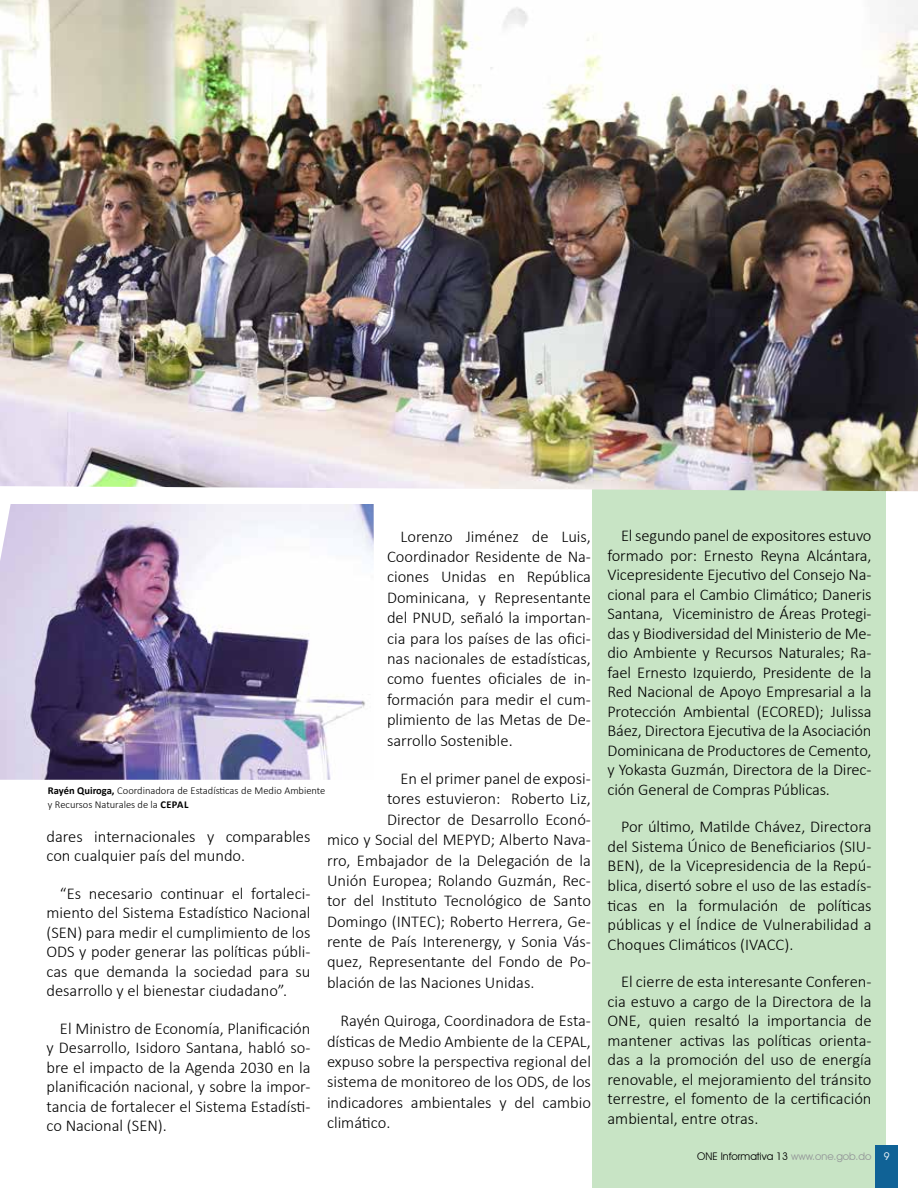
<style>
.page{position:relative;width:918px;height:1188px;background:#fff}
.page>*{position:absolute;margin:0;border:0;box-sizing:border-box;transform-origin:0 0}
.t1{font:300 16.5px/19.5px "Calibri";color:#000;text-align:justify}
.t2{font:300 10.5px/13.5px "Calibri";color:#000}
.t3{font:10.5px "Avant Garde IT Cby BT";color:#000}
.s1{font-weight:700}
.s2{color:#939598}
.s3{color:#fff}
</style>
<div class="page">
<div style="left:593px;top:485px;width:293px;height:703px;background:#c8e4c5"></div>
<img style="left:0;top:504px;width:374px;height:276px">
<img style="left:0;top:0;width:918px;height:491px">
<div style="left:875px;top:1146px;width:22px;height:42px;background:#106296"></div>
<p class="t1" style="left:387px;top:526px;width:206px;line-height:20.4px;text-indent:13px">Lorenzo Jiménez de Luis, Coordinador Residente de Na&shy;ciones Unidas en República Dominicana, y Representante del PNUD, señaló la importan&shy;cia para los países de las ofici&shy;nas nacionales de estadísticas, como fuentes oficiales de in&shy;formación para medir el cum&shy;plimiento de las Metas de De&shy;sarrollo Sostenible.</p>
<p class="t1" style="left:401px;top:769px;width:192px">En el primer panel de exposi-</p>
<p class="t1" style="left:387px;top:789px;width:206px">tores estuvieron: Roberto Liz,</p>
<p class="t1" style="left:387px;top:809px;width:205px">Director de Desarrollo Econó-</p>
<p class="t1" style="left:327px;top:830px;width:266px">mico y Social del MEPYD; Alberto Nava-</p>
<p class="t1" style="left:327px;top:850px;width:266px">rro, Embajador de la Delegación de la</p>
<p class="t1" style="left:327px;top:871px;width:265px">Unión Europea; Rolando Guzmán, Rec-</p>
<p class="t1" style="left:327px;top:891px;width:265px">tor del Instituto Tecnológico de Santo</p>
<p class="t1" style="left:327px;top:911px;width:265px">Domingo (INTEC); Roberto Herrera, Ge-</p>
<p class="t1" style="left:327px;top:932px;width:265px">rente de País Interenergy, y Sonia Vás-</p>
<p class="t1" style="left:327px;top:952px;width:265px">quez, Representante del Fondo de Po-</p>
<p class="t1" style="left:327px;top:973px;width:209px">blación de las Naciones Unidas.</p>
<p class="t1" style="left:327px;top:1010px;width:266px;line-height:20.4px;text-indent:13px">Rayén Quiroga, Coordinadora de Esta&shy;dísticas de Medio Ambiente de la CEPAL, expuso sobre la perspectiva regional del sistema de monitoreo de los ODS, de los indicadores ambientales y del cambio climático.</p>
<p class="t2" style="left:48px;top:784px;width:279px"><span class="s1">Rayén Quiroga,</span> Coordinadora de Estadísticas de Medio Ambiente y Recursos Naturales de la <span class="s1">Cepal</span></p>
<p class="t1" style="left:46px;top:826px;width:266px">dares internacionales y comparables con cualquier país del mundo.</p>
<p class="t1" style="left:46px;top:883px;width:266px;text-indent:13px">“Es necesario continuar el fortaleci&shy;miento del Sistema Estadístico Nacional (SEN) para medir el cumplimiento de los ODS y poder generar las políticas públi&shy;cas que demanda la sociedad para su desarrollo y el bienestar ciudadano”.</p>
<p class="t1" style="left:46px;top:1018px;width:266px;text-indent:13px">El Ministro de Economía, Planificación y Desarrollo, Isidoro Santana, habló so&shy;bre el impacto de la Agenda 2030 en la planificación nacional, y sobre la impor&shy;tancia de fortalecer el Sistema Estadísti&shy;co Nacional (SEN).</p>
<p class="t1" style="left:608px;top:526px;width:266px;text-indent:13px">El segundo panel de expositores estuvo formado por: Ernesto Reyna Alcántara, Vicepresidente Ejecutivo del Consejo Na&shy;cional para el Cambio Climático; Daneris Santana, Viceministro de Áreas Protegi&shy;das y Biodiversidad del Ministerio de Me&shy;dio Ambiente y Recursos Naturales; Ra&shy;fael Ernesto Izquierdo, Presidente de la Red Nacional de Apoyo Empresarial a la Protección Ambiental (ECORED); Julissa Báez, Directora Ejecutiva de la Asociación Dominicana de Productores de Cemento, y Yokasta Guzmán, Directora de la Direc&shy;ción General de Compras Públicas.</p>
<p class="t1" style="left:608px;top:817px;width:266px;text-indent:13px">Por último, Matilde Chávez, Directora del Sistema Único de Beneficiarios (SIU-BEN), de la Vicepresidencia de la Repú&shy;blica, disertó sobre el uso de las estadís&shy;ticas en la formulación de políticas públicas y el Índice de Vulnerabilidad a Choques Climáticos (IVACC).</p>
<p class="t1" style="left:608px;top:972px;width:266px;text-indent:13px">El cierre de esta interesante Conferen&shy;cia estuvo a cargo de la Directora de la ONE, quien resaltó la importancia de mantener activas las políticas orienta&shy;das a la promoción del uso de energía renovable, el mejoramiento del tránsito terrestre, el fomento de la certificación ambiental, entre otras.</p>
<p class="t3" style="left:697px;top:1150px;width:194px">ONE Informativa 13 <span class="s2">www.one.gob.do</span> <span class="s3">9</span></p>
</div>
